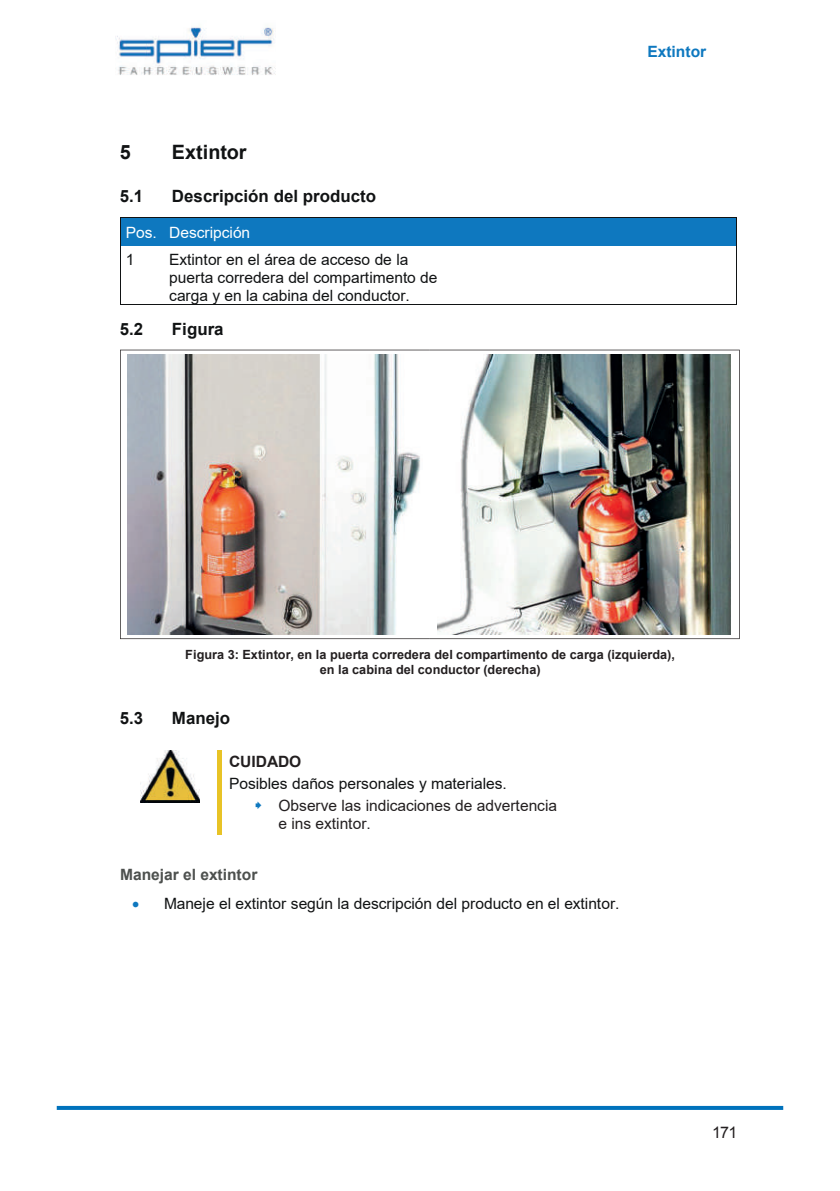
<style>
.page{position:relative;width:840px;height:1191px;background:#fff}
.page>*{position:absolute;margin:0;border:0;box-sizing:border-box;transform-origin:0 0}
.t1{font:700 19.8px "Arial";color:#111314}
.t2{font:700 17px "Arial";color:#111314}
.t3{font:16px "Arial";color:#231f20}
.t4{font:15.6px/17.8px "Arial";color:#111314}
.t5{font:15.6px/17.8px "Arial";color:#231f20}
.t6{font:700 15.6px "Arial";color:#4d504e}
.t7{font:15.6px "Arial";color:#fff}
.t8{font:700 15.6px "Arial";color:#0e78bf}
.t9{font:700 15.6px "Arial";letter-spacing:-.005em;color:#231f20}
.t10{font:700 12.6px/14.6px "Arial";color:#231f20;text-align:center}
.s1{color:#0e78bf}
</style>
<div class="page">
<img style="left:115px;top:27px;width:160px;height:48px">
<svg style="left:120px;top:350px;width:619px;height:289px"></svg>
<img style="left:128px;top:354px;width:294px;height:280px">
<img style="left:437px;top:354px;width:293px;height:280px">
<div style="left:121px;top:217px;width:42px;height:29px;background:#0e78bf"></div>
<div style="left:163px;top:217px;width:572px;height:29px;background:#0e78bf"></div>
<hr style="left:121px;top:217px;width:42px;height:1px;background:#111314">
<hr style="left:163px;top:217px;width:572px;height:1px;background:#111314">
<svg style="left:120px;top:217px;width:1px;height:29px"></svg>
<svg style="left:735px;top:217px;width:1px;height:29px"></svg>
<hr style="left:120px;top:246px;width:1px;height:58px;background:#111314">
<hr style="left:121px;top:304px;width:42px;height:1px;background:#111314">
<hr style="left:162px;top:304px;width:573px;height:1px;background:#111314">
<hr style="left:735px;top:246px;width:1px;height:58px;background:#111314">
<hr style="left:217px;top:751px;width:4px;height:21px;background:#e8c326">
<hr style="left:217px;top:772px;width:4px;height:63px;background:#e8c326">
<img style="left:141px;top:751px;width:59px;height:51px">
<svg style="left:57px;top:1106px;width:725px;height:4px;background:#0474bd"></svg>
<p class="t1" style="left:120px;top:138px;width:12px">5</p>
<p class="t1" style="left:172px;top:138px;width:76px">Extintor</p>
<p class="t2" style="left:120px;top:184px;width:25px">5.1</p>
<p class="t2" style="left:172px;top:184px;width:205px">Descripción del producto</p>
<p class="t7" style="left:126px;top:221px;width:126px">Pos. Descripción</p>
<p class="t4" style="left:126px;top:251px;width:10px">1</p>
<p class="t4" style="left:169px;top:251px;width:270px">Extintor en el área de acceso de la puerta corredera del compartimento de carga y en la cabina del conductor.</p>
<p class="t2" style="left:120px;top:317px;width:25px">5.2</p>
<p class="t2" style="left:172px;top:317px;width:53px">Figura</p>
<p class="t8" style="left:647px;top:40px;width:60px">Extintor</p>
<p class="t10" style="left:185px;top:648px;width:491px">Figura 3: Extintor, en la puerta corredera del compartimento de carga (izquierda), en la cabina del conductor (derecha)</p>
<p class="t2" style="left:120px;top:706px;width:25px">5.3</p>
<p class="t2" style="left:172px;top:706px;width:60px">Manejo</p>
<p class="t9" style="left:229px;top:750px;width:74px">CUIDADO</p>
<p class="t4" style="left:229px;top:774px;width:279px">Posibles daños personales y materiales.</p>
<p class="t5" style="left:278px;top:796px;width:280px">Observe las indicaciones de advertencia e ins extintor.</p>
<p class="t6" style="left:120px;top:864px;width:139px">Manejar el extintor</p>
<p class="t4" style="left:132px;top:894px;width:488px"><span class="s1">•</span> Maneje el extintor según la descripción del producto en el extintor.</p>
<p class="t3" style="left:711px;top:1122px;width:27px">171</p>
</div>
